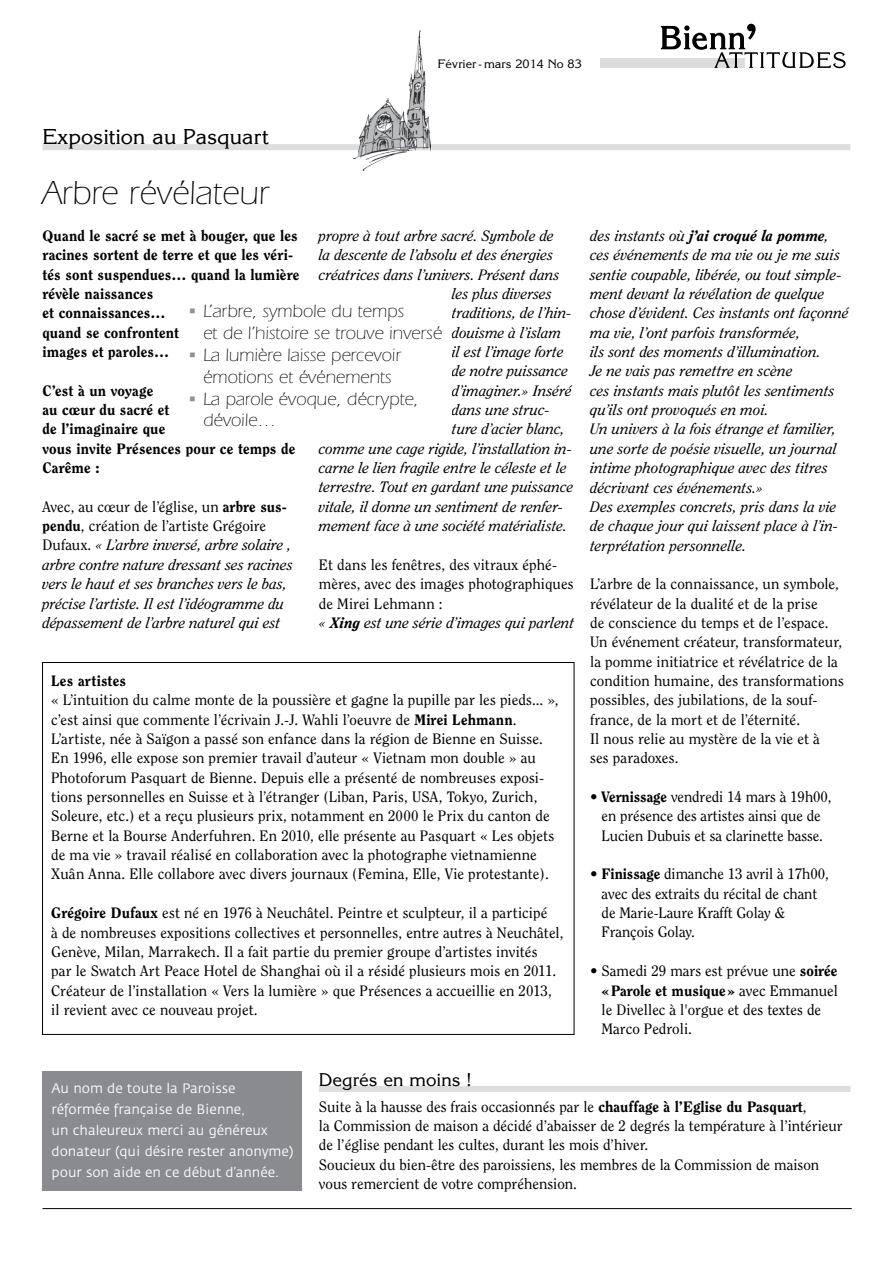
<style>
.page{position:relative;width:893px;height:1263px;background:#fff}
.page>*{position:absolute;margin:0;border:0;box-sizing:border-box;transform-origin:0 0}
.Titre_petit_Eras{font:300 34.5px "Itc Eras";color:#000}
.Rubriques_generales{font:21px "Korinna";color:#000}
.Titre_petit_Eras-2{font:300 18.45px/21.8px "Itc Eras";color:#000}
.Rubriques_generales-2{font:18px "Korinna";color:#000}
.Lauftext{font:15px/19.4px "Clearface";letter-spacing:.005em;color:#000}
.Lauftext-2{font:italic 15px/19.4px "Clearface";color:#000}
.laufterxt_programmes{font:15px/19.4px "Clearface";color:#000}
.Lauftext-3{font:800 15px/19.4px "Clearface";letter-spacing:.005em;color:#000}
.Lead_Lauftext{font:13.5px/21px "Fedra Sans";letter-spacing:-.005em;color:#fff}
.Normal_e{font:11.85px "Korinna";color:#000}
.s1{font-style:normal}
.s2{font-weight:800;font-style:normal}
.s3{font-weight:800}
.s4{color:#8d8f92}
</style>
<div class="page">
<div style="left:600px;top:59px;width:145px;height:9px;background:#dcddde"></div>
<svg style="left:661px;top:24px;width:184px;height:44px"></svg>
<hr style="left:43px;top:1208px;width:809px;height:1px;background:#000">
<div style="left:319px;top:1086px;width:531px;height:6px;background:#dcddde"></div>
<div style="left:42px;top:144px;width:808px;height:6px;background:#dcddde"></div>
<img style="left:354px;top:31px;width:76px;height:140px">
<div style="left:43px;top:1071px;width:259px;height:120px;background:#898b8e"></div>
<p class="Rubriques_generales" style="left:42px;top:124px;width:228px">Exposition au Pasquart</p>
<p class="Titre_petit_Eras" style="left:42px;top:174px;width:228px">Arbre révélateur</p>
<p class="Normal_e" style="left:438px;top:56px;width:145px">Février -mars 2014 No 83</p>
<p class="Lauftext-3" style="left:42px;top:226px;width:259px">Quand le sacré se met à bouger, que les racines sortent de terre et que les véri&shy;tés sont suspendues… quand la lumière révèle naissances<br>et connaissances…<br>quand se confrontent<br>images et paroles…</p>
<p class="Lauftext-3" style="left:42px;top:381px;width:255px">C’est à un voyage<br>au cœur du sacré et<br>de l’imaginaire que<br>vous invite Présences pour ce temps de<br>Carême :</p>
<p class="Lauftext-2" style="left:42px;top:497px;width:252px"><span class="s1">Avec, au cœur de l’église, un</span> <span class="s2">arbre sus&shy;pendu</span><span class="s1">, création de l’artiste Grégoire Dufaux.</span> « L’arbre inversé, arbre solaire , arbre contre nature dressant ses racines vers le haut et ses branches vers le bas, précise l’artiste. Il est l’idéogramme du dépassement de l’arbre naturel qui est</p>
<p class="Lauftext-2" style="left:319px;top:226px;width:237px">propre à tout arbre sacré. Symbole de</p>
<p class="Lauftext-2" style="left:319px;top:245px;width:236px">la descente de l’absolu et des énergies</p>
<p class="Lauftext-2" style="left:319px;top:265px;width:242px">créatrices dans l’univers. Présent dans</p>
<p class="Lauftext-2" style="left:452px;top:284px;width:102px">les plus diverses</p>
<p class="Lauftext-2" style="left:452px;top:304px;width:121px">traditions, de l’hin-</p>
<p class="Lauftext-2" style="left:452px;top:323px;width:111px">douisme à l’islam</p>
<p class="Lauftext-2" style="left:452px;top:342px;width:113px">il est l’image forte</p>
<p class="Lauftext-2" style="left:452px;top:362px;width:118px">de notre puissance</p>
<p class="Lauftext-2" style="left:452px;top:381px;width:121px">d’imaginer.» Inséré</p>
<p class="Lauftext-2" style="left:452px;top:400px;width:99px">dans une struc-</p>
<p class="Lauftext-2" style="left:452px;top:420px;width:114px">ture d’acier blanc,</p>
<p class="Lauftext-2" style="left:319px;top:439px;width:255px">comme une cage rigide, l’installation in-</p>
<p class="Lauftext-2" style="left:319px;top:458px;width:249px">carne le lien fragile entre le céleste et le</p>
<p class="Lauftext-2" style="left:319px;top:478px;width:256px">terrestre. Tout en gardant une puissance</p>
<p class="Lauftext-2" style="left:319px;top:497px;width:246px">vitale, il donne un sentiment de renfer-</p>
<p class="Lauftext-2" style="left:319px;top:516px;width:250px">mement face à une société matérialiste.</p>
<p class="Lauftext" style="left:319px;top:555px;width:256px">Et dans les fenêtres, des vitraux éphé&shy;mères, avec des images photographiques de Mirei Lehmann :</p>
<p class="Lauftext-2" style="left:319px;top:613px;width:257px">« <span class="s3">Xing</span> est une série d’images qui parlent</p>
<p class="Titre_petit_Eras-2" style="left:203px;top:301px;width:240px;text-indent:-16px"><span class="s4">•</span> L’arbre, symbole du temps<br>et de l’histoire se trouve inversé</p>
<p class="Titre_petit_Eras-2" style="left:187px;top:344px;width:215px;text-align:center"><span class="s4">•</span> La lumière laisse percevoir émotions et événements</p>
<p class="Titre_petit_Eras-2" style="left:203px;top:388px;width:217px;text-indent:-16px"><span class="s4">•</span> La parole évoque, décrypte, dévoile…</p>
<p class="Lauftext-3" style="left:51px;top:671px;width:76px">Les artistes</p>
<p class="Lauftext" style="left:51px;top:690px;width:509px">« L’intuition du calme monte de la poussière et gagne la pupille par les pieds... », c’est ainsi que commente l’écrivain J.-J. Wahli l’oeuvre de <span class="s3">Mirei Lehmann</span>.<br>L’artiste, née à Saïgon a passé son enfance dans la région de Bienne en Suisse.<br>En 1996, elle expose son premier travail d’auteur « Vietnam mon double » au Photoforum Pasquart de Bienne. Depuis elle a présenté de nombreuses exposi&shy;tions personnelles en Suisse et à l’étranger (Liban, Paris, USA, Tokyo, Zurich, Soleure, etc.) et a reçu plusieurs prix, notamment en 2000 le Prix du canton de Berne et la Bourse Anderfuhren. En 2010, elle présente au Pasquart « Les objets de ma vie » travail réalisé en collaboration avec la photographe vietnamienne Xuân Anna. Elle collabore avec divers journaux (Femina, Elle, Vie protestante).</p>
<p class="Lauftext" style="left:51px;top:903px;width:514px"><span class="s3">Grégoire Dufaux</span> est né en 1976 à Neuchâtel. Peintre et sculpteur, il a participé<br>à de nombreuses expositions collectives et personnelles, entre autres à Neuchâtel, Genève, Milan, Marrakech. Il a fait partie du premier groupe d’artistes invités<br>par le Swatch Art Peace Hotel de Shanghai où il a résidé plusieurs mois en 2011.<br>Créateur de l’installation « Vers la lumière » que Présences a accueillie en 2013, il revient avec ce nouveau projet.</p>
<p class="Lauftext-2" style="left:590px;top:226px;width:260px">des instants où <span class="s3">j’ai croqué la pomme</span>, ces événements de ma vie ou je me suis sentie coupable, libérée, ou tout simple&shy;ment devant la révélation de quelque chose d’évident. Ces instants ont façonné ma vie, l’ont parfois transformée,<br>ils sont des moments d’illumination.<br>Je ne vais pas remettre en scène<br>ces instants mais plutôt les sentiments qu’ils ont provoqués en moi.<br>Un univers à la fois étrange et familier, une sorte de poésie visuelle, un journal intime photographique avec des titres décrivant ces événements.»<br>Des exemples concrets, pris dans la vie de chaque jour qui laissent place à l’in&shy;terprétation personnelle.</p>
<p class="Lauftext" style="left:590px;top:574px;width:255px">L’arbre de la connaissance, un symbole, révélateur de la dualité et de la prise<br>de conscience du temps et de l’espace.<br>Un événement créateur, transformateur, la pomme initiatrice et révélatrice de la condition humaine, des transformations possibles, des jubilations, de la souf&shy;france, de la mort et de l’éternité.<br>Il nous relie au mystère de la vie et à<br>ses paradoxes.</p>
<p class="Lauftext" style="left:590px;top:787px;width:243px;text-align:center">• <span class="s3">Vernissage</span> vendredi 14 mars à 19h00, en présence des artistes ainsi que de<br>Lucien Dubuis et sa clarinette basse.</p>
<p class="Lauftext" style="left:602px;top:864px;width:229px;text-indent:-12px">• <span class="s3">Finissage</span> dimanche 13 avril à 17h00, avec des extraits du récital de chant de Marie-Laure Krafft Golay &amp;<br>François Golay.</p>
<p class="Lauftext" style="left:602px;top:961px;width:238px;text-indent:-12px">• Samedi 29 mars est prévue une <span class="s3">soirée «Parole et musique»</span> avec Emmanuel le Divellec à l'orgue et des textes de<br>Marco Pedroli.</p>
<p class="Lead_Lauftext" style="left:52px;top:1078px;width:244px">Au nom de toute la Paroisse réformée française de Bienne,<br>un chaleureux merci au généreux donateur (qui désire rester anonyme) pour son aide en ce début d’année.</p>
<p class="Rubriques_generales-2" style="left:319px;top:1068px;width:154px">Degrés en moins !</p>
<p class="laufterxt_programmes" style="left:319px;top:1097px;width:525px">Suite à la hausse des frais occasionnés par le <span class="s3">chauffage à l’Eglise du Pasquart</span>,<br>la Commission de maison a décidé d’abaisser de 2 degrés la température à l’intérieur de l’église pendant les cultes, durant les mois d’hiver.<br>Soucieux du bien-être des paroissiens, les membres de la Commission de maison vous remercient de votre compréhension.</p>
</div>
